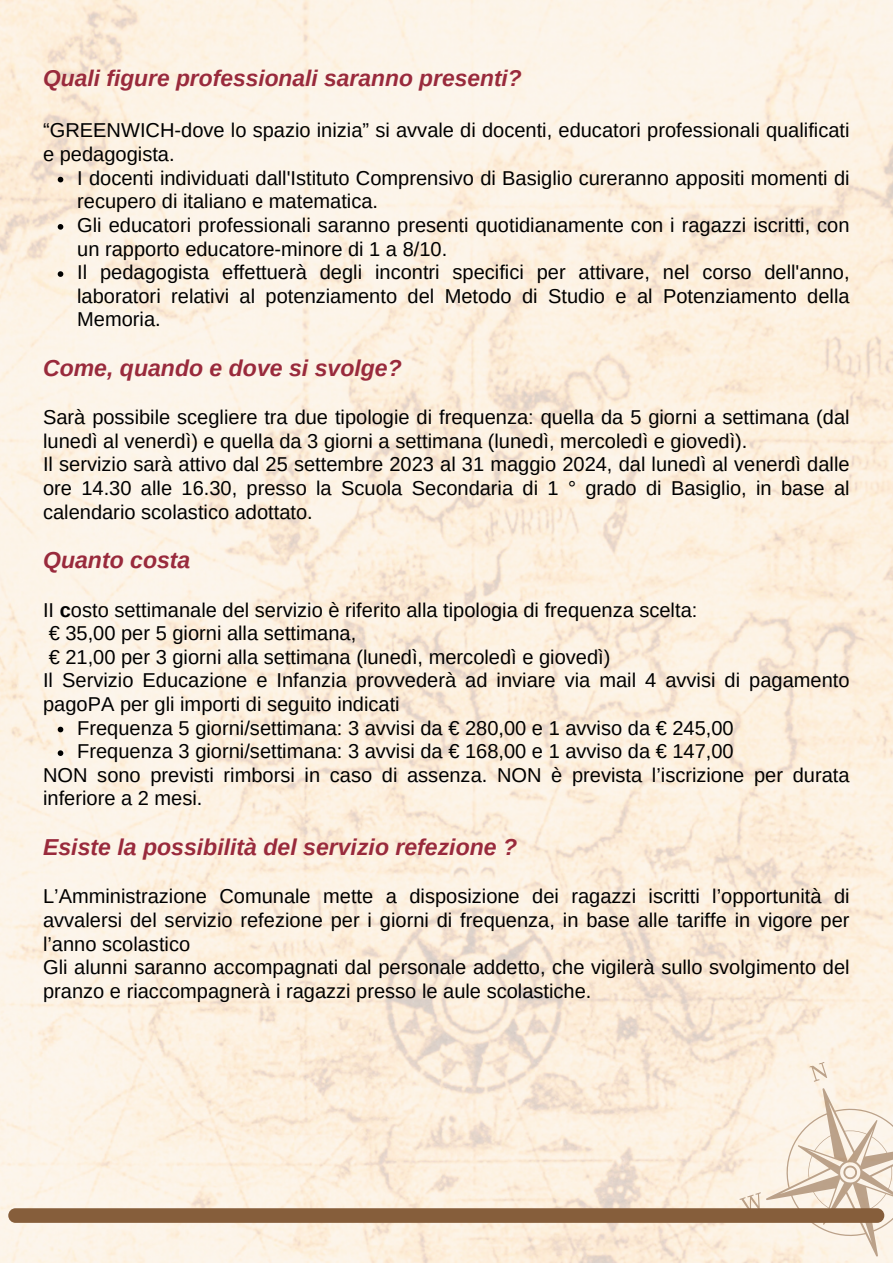
<style>
.page{position:relative;width:893px;height:1264px;background:#fff}
.page>*{position:absolute;margin:0;border:0;box-sizing:border-box;transform-origin:0 0}
.t1{font:italic 700 23.1px "Arimo";color:#992a3c}
.t2{font:italic 700 22.8px "Arimo";color:#992a3c}
.t3{font:20.1px/23.5px "Arimo";color:#000}
.s1{font-weight:700}
</style>
<div class="page">
<img style="left:0;top:0;width:892px;height:1262px">
<div style="left:8px;top:1208px;width:876px;height:14px;background:#865e3b;border-radius:7px"></div>
<svg style="left:739px;top:1061px;width:153px;height:201px;background:#ebdecd"></svg>
<svg style="left:58px;top:177px;width:5px;height:5px"></svg>
<svg style="left:58px;top:224px;width:5px;height:6px"></svg>
<svg style="left:58px;top:271px;width:5px;height:6px"></svg>
<svg style="left:58px;top:726px;width:5px;height:6px"></svg>
<svg style="left:58px;top:750px;width:5px;height:6px"></svg>
<p class="t2" style="left:43px;top:65px;width:480px">Quali figure professionali saranno presenti?</p>
<p class="t3" style="left:43px;top:119px;width:808px">“GREENWICH-dove lo spazio inizia” si avvale di docenti, educatori professionali qualificati e pedagogista.</p>
<p class="t3" style="left:77px;top:166px;width:773px">I docenti individuati dall'Istituto Comprensivo di Basiglio cureranno appositi momenti di recupero di italiano e matematica.</p>
<p class="t3" style="left:77px;top:213px;width:773px">Gli educatori professionali saranno presenti quotidianamente con i ragazzi iscritti, con un rapporto educatore-minore di 1 a 8/10.</p>
<p class="t3" style="left:77px;top:260px;width:773px;text-align:justify">Il pedagogista effettuerà degli incontri specifici per attivare, nel corso dell'anno, laboratori relativi al potenziamento del Metodo di Studio e al Potenziamento della Memoria.</p>
<p class="t1" style="left:43px;top:355px;width:360px">Come, quando e dove si svolge?</p>
<p class="t3" style="left:43px;top:405px;width:808px">Sarà possibile scegliere tra due tipologie di frequenza: quella da 5 giorni a settimana (dal lunedì al venerdì) e quella da 3 giorni a settimana (lunedì, mercoledì e giovedì).</p>
<p class="t3" style="left:43px;top:452px;width:808px;text-align:justify">Il servizio sarà attivo dal 25 settembre 2023 al 31 maggio 2024, dal lunedì al venerdì dalle ore 14.30 alle 16.30, presso la Scuola Secondaria di 1 ° grado di Basiglio, in base al calendario scolastico adottato.</p>
<p class="t1" style="left:43px;top:547px;width:149px">Quanto costa</p>
<p class="t3" style="left:43px;top:597px;width:655px">II <span class="s1">c</span>osto settimanale del servizio è riferito alla tipologia di frequenza scelta:</p>
<p class="t3" style="left:49px;top:621px;width:309px">€ 35,00 per 5 giorni alla settimana,</p>
<p class="t3" style="left:49px;top:645px;width:563px">€ 21,00 per 3 giorni alla settimana (lunedì, mercoledì e giovedì)</p>
<p class="t3" style="left:43px;top:668px;width:808px">Il Servizio Educazione e Infanzia provvederà ad inviare via mail 4 avvisi di pagamento pagoPA per gli importi di seguito indicati</p>
<p class="t3" style="left:77px;top:715px;width:658px">Frequenza 5 giorni/settimana: 3 avvisi da € 280,00 e 1 avviso da € 245,00</p>
<p class="t3" style="left:77px;top:739px;width:658px">Frequenza 3 giorni/settimana: 3 avvisi da € 168,00 e 1 avviso da € 147,00</p>
<p class="t3" style="left:43px;top:763px;width:808px">NON sono previsti rimborsi in caso di assenza. NON è prevista l’iscrizione per durata inferiore a 2 mesi.</p>
<p class="t1" style="left:43px;top:834px;width:475px">Esiste la possibilità del servizio refezione ?</p>
<p class="t3" style="left:43px;top:884px;width:808px;text-align:justify">L’Amministrazione Comunale mette a disposizione dei ragazzi iscritti l’opportunità di avvalersi del servizio refezione per i giorni di frequenza, in base alle tariffe in vigore per l’anno scolastico</p>
<p class="t3" style="left:43px;top:955px;width:808px">Gli alunni saranno accompagnati dal personale addetto, che vigilerà sullo svolgimento del pranzo e riaccompagnerà i ragazzi presso le aule scolastiche.</p>
</div>
